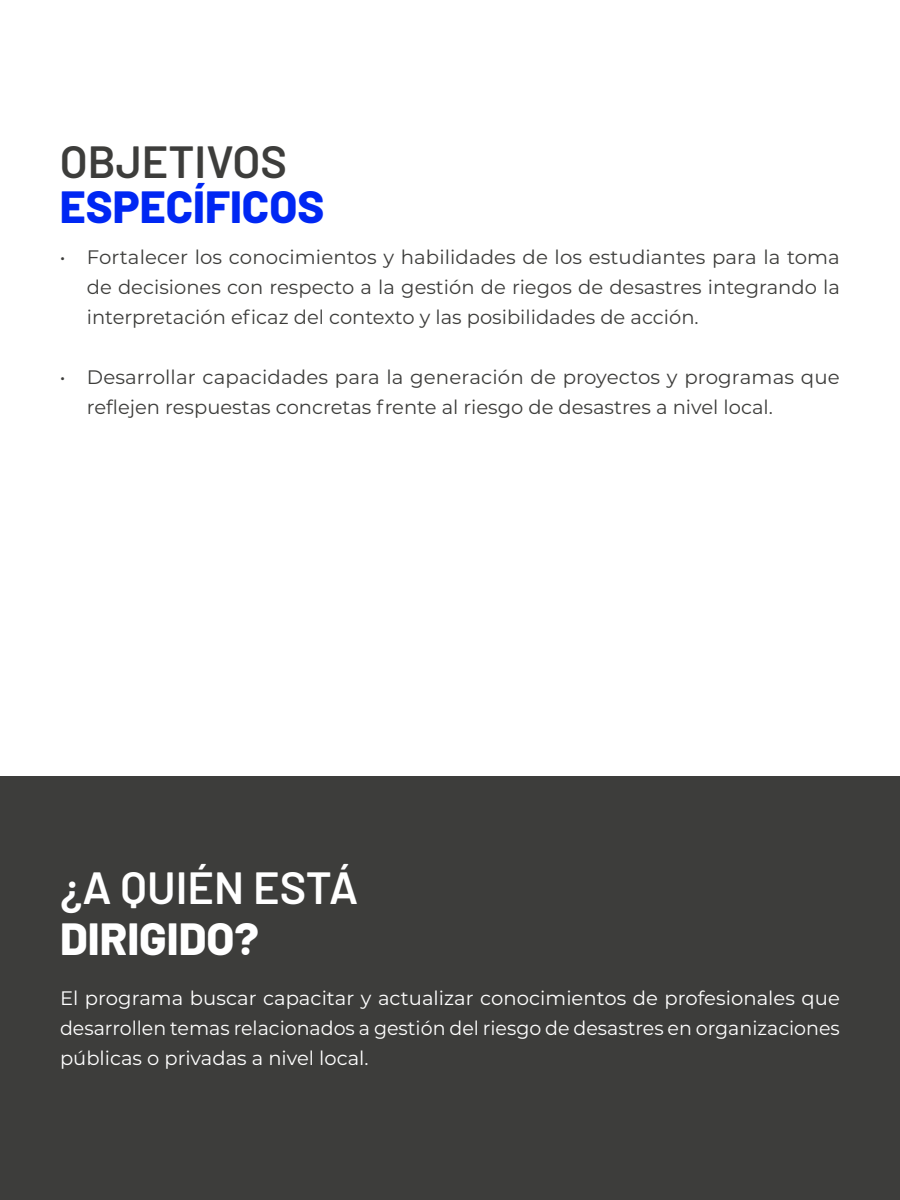
<style>
.page{position:relative;width:900px;height:1200px;background:#fff}
.page>*{position:absolute;margin:0;border:0;box-sizing:border-box;transform-origin:0 0}
.t1{font:800 45px "Barlow";color:#0027f3}
.t2{font:600 45px "Barlow";color:#fff}
.t3{font:600 45px "Barlow";color:#3d3d3b}
.t4{font:800 45px "Barlow";color:#fff}
.t5{font:19.5px/30px "Montserrat";color:#3d3d3b;text-align:justify}
.t6{font:19.5px/30px "Montserrat";color:#fff;text-align:justify}
</style>
<div class="page">
<div style="left:0;top:777px;width:900px;height:423px;background:#3d3d3b"></div>
<h1 class="t3" style="left:60px;top:129px;width:229px">OBJETIVOS</h1>
<h1 class="t1" style="left:60px;top:174px;width:266px">ESPECÍFICOS</h1>
<p class="t5" style="left:87px;top:241px;width:755px;text-indent:-27px">• Fortalecer los conocimientos y habilidades de los estudiantes para la toma de decisiones con respecto a la gestión de riegos de desastres integrando la interpretación eficaz del contexto y las posibilidades de acción.</p>
<p class="t5" style="left:87px;top:361px;width:754px;text-indent:-27px">• Desarrollar capacidades para la generación de proyectos y programas que reflejen respuestas concretas frente al riesgo de desastres a nivel local.</p>
<h1 class="t2" style="left:60px;top:855px;width:300px">¿A QUIÉN ESTÁ</h1>
<h1 class="t4" style="left:60px;top:905px;width:200px">DIRIGIDO?</h1>
<p class="t6" style="left:60px;top:982px;width:781px">El programa buscar capacitar y actualizar conocimientos de profesionales que desarrollen temas relacionados a gestión del riesgo de desastres en organizaciones públicas o privadas a nivel local.</p>
</div>
